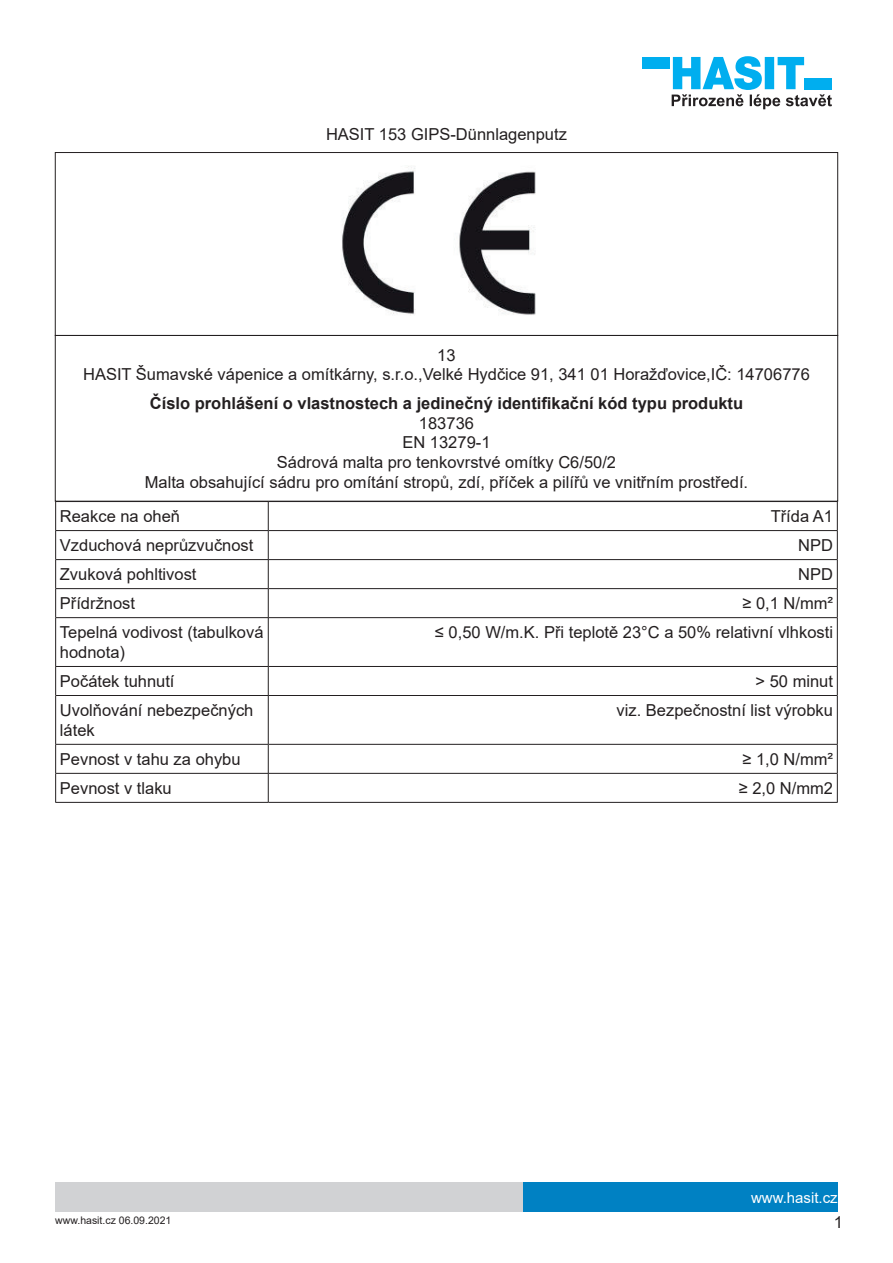
<style>
.page{position:relative;width:893px;height:1263px;background:#fff}
.page>*{position:absolute;margin:0;border:0;box-sizing:border-box;transform-origin:0 0}
.t1{font:16.5px/19.8px "Arial";color:#231f20;text-align:center}
.t2{font:700 16.5px "Arial";color:#231f20}
.t3{font:15px "Arial";color:#fff}
.t4{font:10.5px "Arial";color:#231f20}
</style>
<div class="page">
<div style="left:523px;top:1182px;width:315px;height:30px;background:#0081c3"></div>
<div style="left:55px;top:1182px;width:468px;height:30px;background:#d1d2d4"></div>
<div style="left:642px;top:57px;width:27px;height:11px;background:#00aeef"></div>
<svg style="left:672px;top:56px;width:160px;height:53px"></svg>
<img style="left:342px;top:166px;width:194px;height:149px">
<div style="left:55px;top:152px;width:783px;height:184px;border:1px solid #231f20"></div>
<div style="left:55px;top:335px;width:783px;height:166px;border:1px solid #231f20"></div>
<hr style="left:55px;top:501px;width:213px;height:1px;background:#231f20">
<hr style="left:268px;top:501px;width:570px;height:1px;background:#231f20">
<hr style="left:55px;top:530px;width:213px;height:1px;background:#231f20">
<hr style="left:268px;top:530px;width:570px;height:1px;background:#231f20">
<hr style="left:55px;top:588px;width:213px;height:1px;background:#231f20">
<svg style="left:55px;top:502px;width:1px;height:116px"></svg>
<hr style="left:268px;top:588px;width:570px;height:1px;background:#231f20">
<svg style="left:268px;top:502px;width:1px;height:115px"></svg>
<svg style="left:837px;top:502px;width:1px;height:116px"></svg>
<hr style="left:55px;top:618px;width:1px;height:48px;background:#231f20">
<hr style="left:268px;top:618px;width:1px;height:48px;background:#231f20">
<hr style="left:837px;top:618px;width:1px;height:48px;background:#231f20">
<hr style="left:55px;top:666px;width:213px;height:1px;background:#231f20">
<svg style="left:55px;top:667px;width:1px;height:28px"></svg>
<hr style="left:268px;top:666px;width:570px;height:1px;background:#231f20">
<svg style="left:268px;top:667px;width:1px;height:28px"></svg>
<svg style="left:837px;top:667px;width:1px;height:28px"></svg>
<hr style="left:55px;top:695px;width:1px;height:49px;background:#231f20">
<hr style="left:268px;top:696px;width:1px;height:48px;background:#231f20">
<hr style="left:837px;top:695px;width:1px;height:49px;background:#231f20">
<hr style="left:55px;top:744px;width:213px;height:1px;background:#231f20">
<hr style="left:268px;top:744px;width:570px;height:1px;background:#231f20">
<svg style="left:55px;top:745px;width:1px;height:57px"></svg>
<svg style="left:268px;top:745px;width:1px;height:57px"></svg>
<svg style="left:837px;top:745px;width:1px;height:57px"></svg>
<hr style="left:55px;top:802px;width:213px;height:1px;background:#231f20">
<hr style="left:268px;top:802px;width:570px;height:1px;background:#231f20">
<hr style="left:56px;top:559px;width:212px;height:1px;background:#231f20">
<hr style="left:268px;top:559px;width:569px;height:1px;background:#231f20">
<hr style="left:56px;top:617px;width:212px;height:1px;background:#231f20">
<hr style="left:268px;top:617px;width:569px;height:1px;background:#231f20">
<hr style="left:56px;top:695px;width:212px;height:1px;background:#231f20">
<hr style="left:268px;top:695px;width:569px;height:1px;background:#231f20">
<hr style="left:56px;top:773px;width:212px;height:1px;background:#231f20">
<hr style="left:268px;top:773px;width:569px;height:1px;background:#231f20">
<p class="t1" style="left:326px;top:124px;width:242px">HASIT 153 GIPS-Dünnlagenputz</p>
<p class="t1" style="left:83px;top:345px;width:728px">13<br>HASIT Šumavské vápenice a omítkárny, s.r.o.,Velké Hydčice 91, 341 01 Horažďovice,IČ: 14706776</p>
<p class="t2" style="left:150px;top:391px;width:595px">Číslo prohlášení o vlastnostech a jedinečný identifikační kód typu produktu</p>
<p class="t1" style="left:145px;top:413px;width:605px">183736<br>EN 13279-1<br>Sádrová malta pro tenkovrstvé omítky C6/50/2<br>Malta obsahující sádru pro omítání stropů, zdí, příček a pilířů ve vnitřním prostředí.</p>
<p class="t1" style="left:60px;top:506px;width:122px">Reakce na oheň</p>
<p class="t1" style="left:771px;top:506px;width:64px">Třída A1</p>
<p class="t1" style="left:60px;top:535px;width:195px">Vzduchová neprůzvučnost</p>
<p class="t1" style="left:798px;top:535px;width:36px">NPD</p>
<p class="t1" style="left:60px;top:564px;width:138px">Zvuková pohltivost</p>
<p class="t1" style="left:798px;top:564px;width:36px">NPD</p>
<p class="t1" style="left:60px;top:593px;width:77px">Přídržnost</p>
<p class="t1" style="left:742px;top:593px;width:92px">≥ 0,1 N/mm²</p>
<p class="t1" style="left:60px;top:622px;width:205px;text-align:left">Tepelná vodivost (tabulková hodnota)</p>
<p class="t1" style="left:435px;top:622px;width:400px">≤ 0,50 W/m.K. Při teplotě 23°C a 50% relativní vlhkosti</p>
<p class="t1" style="left:60px;top:671px;width:116px">Počátek tuhnutí</p>
<p class="t1" style="left:756px;top:671px;width:79px">&gt; 50 minut</p>
<p class="t1" style="left:60px;top:700px;width:195px;text-align:left">Uvolňování nebezpečných látek</p>
<p class="t1" style="left:617px;top:700px;width:218px">viz. Bezpečnostní list výrobku</p>
<p class="t1" style="left:60px;top:749px;width:182px">Pevnost v tahu za ohybu</p>
<p class="t1" style="left:742px;top:749px;width:92px">≥ 1,0 N/mm²</p>
<p class="t1" style="left:60px;top:778px;width:113px">Pevnost v tlaku</p>
<p class="t1" style="left:739px;top:778px;width:96px">≥ 2,0 N/mm2</p>
<p class="t4" style="left:55px;top:1213px;width:118px">www.hasit.cz 06.09.2021</p>
<p class="t3" style="left:751px;top:1187px;width:88px">www.hasit.cz</p>
<p class="t1" style="left:834px;top:1212px;width:11px">1</p>
</div>
